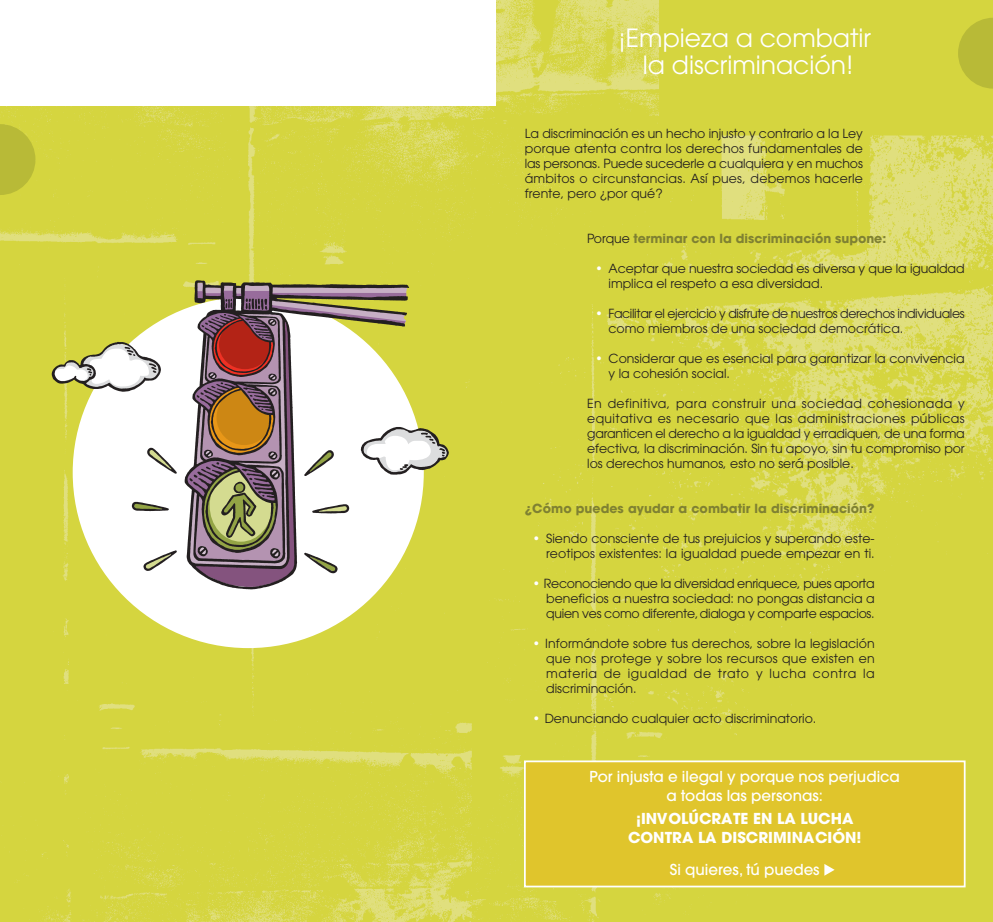
<style>
.page{position:relative;width:993px;height:922px;background:#fff}
.page>*{position:absolute;margin:0;border:0;box-sizing:border-box;transform-origin:0 0}
.t1{font:25px/27.5px "Avant Garde";color:#fff;text-align:center}
.t2{font:500 15px/19.5px "Avant Garde";color:#fff;text-align:center}
.t3{font:700 15px/19.5px "Avant Garde";color:#fff;text-align:center}
.t4{font:12.5px/15px "Avant Garde";color:#231f20;text-align:justify}
.t5{font:12.5px/15px "Avant Garde";letter-spacing:-.025em;color:#231f20}
.t6{font:700 12.5px "Avant Garde";letter-spacing:.005em;color:#7f8132}
.s1{font-weight:400;color:#231f20}
.s2{font-weight:700;color:#fff}
</style>
<div class="page">
<img style="left:496px;top:0;width:496px;height:921px">
<svg style="left:957px;top:18px;width:35px;height:71px;background:#bfc038"></svg>
<img style="left:0;top:106px;width:496px;height:815px">
<svg style="left:0;top:124px;width:35px;height:71px;background:#bebf38"></svg>
<div style="left:73px;top:297px;width:350px;height:351px;background:#fff;border-radius:50%"></div>
<img style="left:127px;top:276px;width:287px;height:317px">
<svg style="left:186px;top:291px;width:261px;height:295px"></svg>
<img style="left:357px;top:423px;width:95px;height:56px">
<img style="left:47px;top:337px;width:119px;height:60px">
<div style="left:524px;top:760px;width:441px;height:127px;background:#e0c52c;border:2px solid #fff"></div>
<svg style="left:824px;top:864px;width:10px;height:11px"></svg>
<p class="t1" style="left:618px;top:26px;width:254px">¡Empieza a combatir la discriminación!</p>
<p class="t4" style="left:524px;top:127px;width:339px">La discriminación es un hecho injusto y contrario a la Ley porque atenta contra los derechos fundamentales de las personas. Puede sucederle a cualquiera y en muchos ámbitos o circunstancias. Así pues, debemos hacerle frente, pero ¿por qué?</p>
<p class="t6" style="left:587px;top:233px;width:300px"><span class="s1">Porque</span> terminar con la discriminación supone:</p>
<p class="t4" style="left:608px;top:262px;width:357px;text-indent:-14px"><span class="s2">•</span> Aceptar que nuestra sociedad es diversa y que la igualdad implica el respeto a esa diversidad.</p>
<p class="t5" style="left:608px;top:307px;width:357px;text-indent:-14px"><span class="s2">•</span> Facilitar el ejercicio y disfrute de nuestros derechos individuales como miembros de una sociedad democrática.</p>
<p class="t4" style="left:608px;top:352px;width:357px;text-indent:-14px"><span class="s2">•</span> Considerar que es esencial para garantizar la convivencia y la cohesión social.</p>
<p class="t4" style="left:587px;top:397px;width:379px">En definitiva, para construir una sociedad cohesionada y equitativa es necesario que las administraciones públicas garanticen el derecho a la igualdad y erradiquen, de una forma efectiva, la discriminación. Sin tu apoyo, sin tu compromiso por los derechos humanos, esto no será posible.</p>
<p class="t6" style="left:524px;top:503px;width:351px">¿Cómo puedes ayudar a combatir la discriminación?</p>
<p class="t4" style="left:531px;top:532px;width:344px;text-align:right"><span class="s2">•</span> Siendo consciente de tus prejuicios y superando este&shy;reotipos existentes: la igualdad puede empezar en ti.</p>
<p class="t4" style="left:546px;top:577px;width:330px;text-indent:-14px"><span class="s2">•</span> Reconociendo que la diversidad enriquece, pues aporta beneficios a nuestra sociedad: no pongas distancia a quien ves como diferente, dialoga y comparte espacios.</p>
<p class="t4" style="left:546px;top:637px;width:330px;text-indent:-14px"><span class="s2">•</span> Informándote sobre tus derechos, sobre la legislación que nos protege y sobre los recursos que existen en materia de igualdad de trato y lucha contra la discriminación.</p>
<p class="t4" style="left:531px;top:712px;width:286px"><span class="s2">•</span> Denunciando cualquier acto discriminatorio.</p>
<p class="t2" style="left:589px;top:767px;width:312px">Por injusta e ilegal y porque nos perjudica a todas las personas:</p>
<p class="t3" style="left:627px;top:809px;width:235px">¡INVOLÚCRATE EN LA LUCHA<br>CONTRA LA DISCRIMINACIÓN!</p>
<p class="t2" style="left:669px;top:860px;width:151px">Si quieres, tú puedes</p>
</div>
